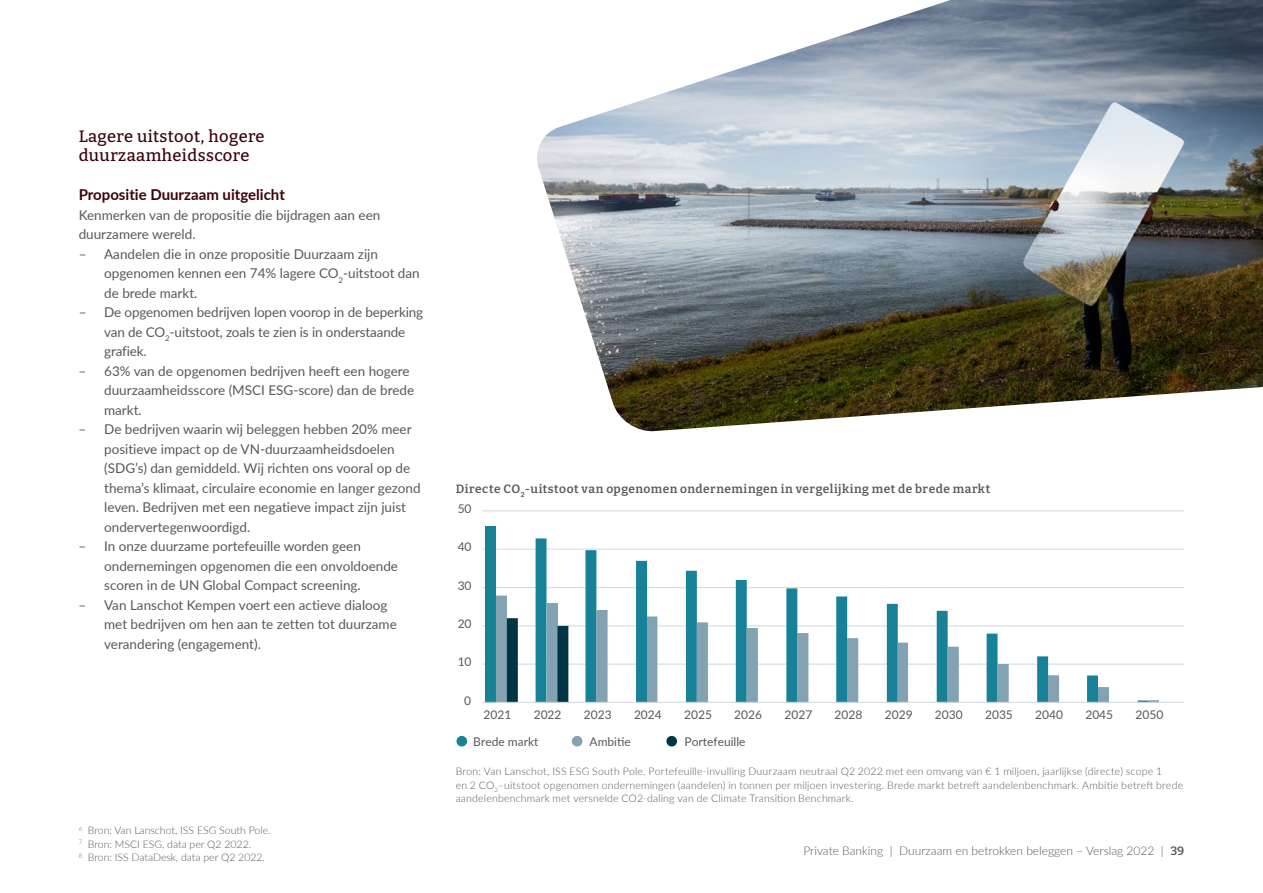
<style>
.page{position:relative;width:1263px;height:893px;background:#fff}
.page>*{position:absolute;margin:0;border:0;box-sizing:border-box;transform-origin:0 0}
.t1{font:500 16.5px/19.5px "Bitter";letter-spacing:.025em;color:#3b000b}
.t2{font:700 15px "Lato";color:#3b000b}
.t3{font:13.5px/19.5px "Lato";color:#57585a}
.t4{font:12px "Lato";color:#57585a}
.t5{font:600 12px "Bitter";letter-spacing:.04em;color:#57585a}
.t6{font:300 12px "Lato";color:#57585a}
.t7{font:300 10.5px/13.5px "Lato";letter-spacing:.015em;color:#57585a}
.s1{font-family:"Bitter";font-weight:600}
</style>
<div class="page">
<hr style="left:482px;top:664px;width:702px;height:1px;background:#cfd8dd">
<hr style="left:482px;top:625px;width:702px;height:1px;background:#cfd8dd">
<hr style="left:482px;top:587px;width:702px;height:1px;background:#cfd8dd">
<hr style="left:482px;top:549px;width:702px;height:1px;background:#cfd8dd">
<hr style="left:482px;top:510px;width:702px;height:1px;background:#cfd8dd">
<div style="left:485px;top:526px;width:11px;height:176px;background:#178297"></div>
<svg style="left:536px;top:538px;width:612px;height:58px"></svg>
<svg style="left:496px;top:596px;width:663px;height:106px"></svg>
<svg style="left:507px;top:618px;width:61px;height:84px"></svg>
<hr style="left:482px;top:702px;width:702px;height:1px;background:#cfd8dd">
<div style="left:456px;top:736px;width:11px;height:10px;background:#178297;border-radius:50%"></div>
<div style="left:572px;top:736px;width:10px;height:10px;background:#83a3b3;border-radius:50%"></div>
<div style="left:666px;top:736px;width:11px;height:10px;background:#003546;border-radius:50%"></div>
<img style="left:537px;top:0;width:726px;height:432px">
<p class="t1" style="left:79px;top:126px;width:187px">Lagere uitstoot, hogere duurzaamheidsscore</p>
<p class="t2" style="left:79px;top:184px;width:208px">Propositie Duurzaam uitgelicht</p>
<p class="t3" style="left:79px;top:204px;width:303px">Kenmerken van de propositie die bijdragen aan een duurzamere wereld.</p>
<p class="t3" style="left:104px;top:243px;width:317px;text-indent:-26px">– Aandelen die in onze propositie Duurzaam zijn opgenomen kennen een 74% lagere CO<sub>2</sub>-uitstoot dan de brede markt.</p>
<p class="t3" style="left:104px;top:302px;width:321px;text-indent:-26px">– De opgenomen bedrijven lopen voorop in de beperking van de CO<sub>2</sub>-uitstoot, zoals te zien is in onderstaande grafiek.</p>
<p class="t3" style="left:104px;top:360px;width:311px;text-indent:-26px">– 63% van de opgenomen bedrijven heeft een hogere duurzaamheidsscore (MSCI ESG-score) dan de brede markt.</p>
<p class="t3" style="left:104px;top:419px;width:318px;text-indent:-26px">– De bedrijven waarin wij beleggen hebben 20% meer positieve impact op de VN-duurzaamheidsdoelen (SDG’s) dan gemiddeld. Wij richten ons vooral op de thema’s klimaat, circulaire economie en langer gezond leven. Bedrijven met een negatieve impact zijn juist ondervertegenwoordigd.</p>
<p class="t3" style="left:104px;top:536px;width:295px;text-indent:-26px">– In onze duurzame portefeuille worden geen ondernemingen opgenomen die een onvoldoende scoren in de UN Global Compact screening.</p>
<p class="t3" style="left:104px;top:594px;width:294px;text-indent:-26px">– Van Lanschot Kempen voert een actieve dialoog met bedrijven om hen aan te zetten tot duurzame verandering (engagement).</p>
<p class="t7" style="left:79px;top:823px;width:193px"><sup>6</sup> Bron: Van Lanschot, ISS ESG South Pole.<br><sup>7</sup> Bron: MSCI ESG, data per Q2 2022.<br><sup>8</sup> Bron: ISS DataDesk, data per Q2 2022.</p>
<p class="t5" style="left:456px;top:481px;width:536px">Directe CO<sub>2</sub>-uitstoot van opgenomen ondernemingen in vergelijking met de brede markt</p>
<p class="t4" style="left:458px;top:500px;width:15px">50</p>
<p class="t4" style="left:458px;top:538px;width:15px">40</p>
<p class="t4" style="left:458px;top:577px;width:15px">30</p>
<p class="t4" style="left:458px;top:615px;width:15px">20</p>
<p class="t4" style="left:458px;top:653px;width:15px">10</p>
<p class="t4" style="left:464px;top:692px;width:8px">0</p>
<p class="t4" style="left:483px;top:706px;width:29px">2021</p>
<p class="t4" style="left:534px;top:706px;width:29px">2022</p>
<p class="t4" style="left:584px;top:706px;width:29px">2023</p>
<p class="t4" style="left:634px;top:706px;width:29px">2024</p>
<p class="t4" style="left:684px;top:706px;width:29px">2025</p>
<p class="t4" style="left:734px;top:706px;width:29px">2026</p>
<p class="t4" style="left:784px;top:706px;width:29px">2027</p>
<p class="t4" style="left:835px;top:706px;width:29px">2028</p>
<p class="t4" style="left:885px;top:706px;width:29px">2029</p>
<p class="t4" style="left:935px;top:706px;width:29px">2030</p>
<p class="t4" style="left:985px;top:706px;width:29px">2035</p>
<p class="t4" style="left:1035px;top:706px;width:29px">2040</p>
<p class="t4" style="left:1085px;top:706px;width:29px">2045</p>
<p class="t4" style="left:1135px;top:706px;width:29px">2050</p>
<p class="t4" style="left:473px;top:733px;width:67px">Brede markt</p>
<p class="t4" style="left:589px;top:733px;width:43px">Ambitie</p>
<p class="t4" style="left:684px;top:733px;width:63px">Portefeuille</p>
<p class="t7" style="left:456px;top:764px;width:729px">Bron: Van Lanschot, ISS ESG South Pole. Portefeuille-invulling Duurzaam neutraal Q2 2022 met een omvang van € 1 miljoen, jaarlijkse (directe) scope 1<br>en 2 CO<sub>2</sub>–uitstoot opgenomen ondernemingen (aandelen) in tonnen per miljoen investering. Brede markt betreft aandelenbenchmark. Ambitie betreft brede aandelenbenchmark met versnelde CO2-daling van de Climate Transition Benchmark.</p>
<p class="t6" style="left:803px;top:842px;width:382px">Private Banking | Duurzaam en betrokken beleggen – Verslag 2022 | <span class="s1">39</span></p>
</div>
